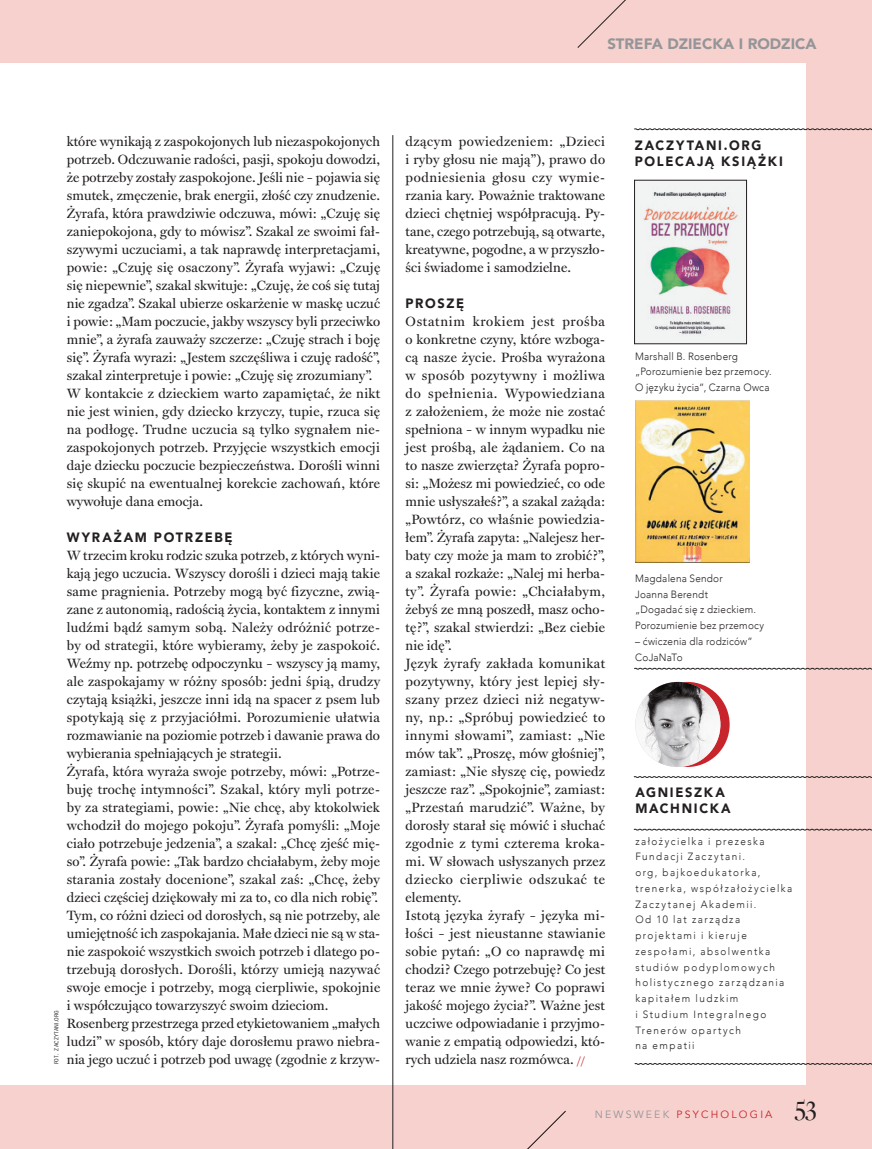
<style>
.page{position:relative;width:872px;height:1149px;background:#fff}
.page>*{position:absolute;margin:0;border:0;box-sizing:border-box;transform-origin:0 0}
.t1{font:27px "Vincent Pl Banner";color:#231f20}
.t2{font:900 15px "Avenir";color:#939598}
._03_TEXT_AKAPIT{font:13.5px/18px "Vincent Pl Text";letter-spacing:.01em;color:#231f20;text-align:justify}
._03_ŚRÓDTYTUŁ{font:900 13.5px/15.8px "Avenir";letter-spacing:.13em;color:#231f20;scale:.95 1}
._04_AUTOR_NAZWISKO{font:900 13.5px/15.8px "Avenir";letter-spacing:.13em;color:#231f20;scale:.95 1}
._04_NOTKA_O_AUTORZE{font:300 10.5px/15.8px "Avenir";letter-spacing:.145em;color:#231f20;scale:.95 1}
._04_NOTKA_O_KSIAZCE{font:300 10.5px/15.8px "Avenir";letter-spacing:.025em;color:#231f20;scale:.95 1}
.t3{font:10.5px "Avenir";letter-spacing:.21em;color:#c8242b}
.t4{font:6px "Rotis II Sans Pro";letter-spacing:.025em;color:#231f20}
.s1{font-size:10.5px;color:#c8242b}
.s2{color:#939598}
</style>
<div class="page">
<div style="left:0;top:0;width:872px;height:1148px;background:#f6d1cd"></div>
<div style="left:0;top:64px;width:805px;height:1020px;background:#fff"></div>
<svg style="left:528px;top:1110px;width:38px;height:38px"></svg>
<svg style="left:577px;top:0;width:49px;height:48px"></svg>
<hr style="left:392px;top:135px;width:1px;height:1013px;background:#231f20">
<img style="left:636px;top:182px;width:108px;height:160px">
<div style="left:634px;top:180px;width:112px;height:164px;border:1px solid #231f20"></div>
<img style="left:635px;top:401px;width:114px;height:161px">
<svg style="left:644px;top:681px;width:85px;height:85px"></svg>
<img style="left:635px;top:681px;width:85px;height:85px;border-radius:43px">
<svg style="left:633px;top:775px;width:239px;height:2px"></svg>
<svg style="left:633px;top:828px;width:239px;height:2px"></svg>
<svg style="left:634px;top:667px;width:238px;height:2px"></svg>
<svg style="left:634px;top:128px;width:238px;height:2px"></svg>
<svg style="left:634px;top:1062px;width:238px;height:2px"></svg>
<p class="t2" style="left:607px;top:31px;width:211px">STREFA DZIECKA I RODZICA</p>
<p class="_03_TEXT_AKAPIT" style="left:67px;top:132px;width:315px">które wynikają z zaspokojonych lub niezaspokojonych potrzeb. Odczuwanie radości, pasji, spokoju dowodzi, że potrzeby zostały zaspokojone. Jeśli nie – pojawia się smutek, zmęczenie, brak energii, złość czy znudzenie.<br>Żyrafa, która prawdziwie odczuwa, mówi: „Czuję się zaniepokojona, gdy to mówisz”. Szakal ze swoimi fał&shy;szywymi uczuciami, a tak naprawdę interpretacjami, powie: „Czuję się osaczony”. Żyrafa wyjawi: „Czuję się niepewnie”, szakal skwituje: „Czuję, że coś się tutaj nie zgadza”. Szakal ubierze oskarżenie w maskę uczuć i powie: „Mam poczucie, jakby wszyscy byli przeciwko mnie”, a żyrafa zauważy szczerze: „Czuję strach i boję się”. Żyrafa wyrazi: „Jestem szczęśliwa i czuję radość”, szakal zinterpretuje i powie: „Czuję się zrozumiany”.</p>
<p class="_03_TEXT_AKAPIT" style="left:67px;top:384px;width:315px">W kontakcie z dzieckiem warto zapamiętać, że nikt nie jest winien, gdy dziecko krzyczy, tupie, rzuca się na podłogę. Trudne uczucia są tylko sygnałem nie&shy;zaspokojonych potrzeb. Przyjęcie wszystkich emocji daje dziecku poczucie bezpieczeństwa. Dorośli winni się skupić na ewentualnej korekcie zachowań, które wywołuje dana emocja.</p>
<p class="_03_ŚRÓDTYTUŁ" style="left:67px;top:529px;width:176px">WYRAŻAM POTRZEBĘ</p>
<p class="_03_TEXT_AKAPIT" style="left:67px;top:546px;width:315px">W trzecim kroku rodzic szuka potrzeb, z których wyni&shy;kają jego uczucia. Wszyscy dorośli i dzieci mają takie same pragnienia. Potrzeby mogą być fizyczne, zwią&shy;zane z autonomią, radością życia, kontaktem z innymi ludźmi bądź samym sobą. Należy odróżnić potrze&shy;by od strategii, które wybieramy, żeby je zaspokoić.<br>Weźmy np. potrzebę odpoczynku – wszyscy ją mamy, ale zaspokajamy w różny sposób: jedni śpią, drudzy czytają książki, jeszcze inni idą na spacer z psem lub spotykają się z przyjaciółmi. Porozumienie ułatwia rozmawianie na poziomie potrzeb i dawanie prawa do wybierania spełniających je strategii.</p>
<p class="_03_TEXT_AKAPIT" style="left:67px;top:762px;width:315px">Żyrafa, która wyraża swoje potrzeby, mówi: „Potrze&shy;buję trochę intymności”. Szakal, który myli potrze&shy;by za strategiami, powie: „Nie chcę, aby ktokolwiek wchodził do mojego pokoju”. Żyrafa pomyśli: „Moje ciało potrzebuje jedzenia”, a szakal: „Chcę zjeść mię&shy;so”. Żyrafa powie: „Tak bardzo chciałabym, żeby moje starania zostały docenione”, szakal zaś: „Chcę, żeby dzieci częściej dziękowały mi za to, co dla nich robię”.</p>
<p class="_03_TEXT_AKAPIT" style="left:67px;top:906px;width:315px">Tym, co różni dzieci od dorosłych, są nie potrzeby, ale umiejętność ich zaspokajania. Małe dzieci nie są w sta&shy;nie zaspokoić wszystkich swoich potrzeb i dlatego po&shy;trzebują dorosłych. Dorośli, którzy umieją nazywać swoje emocje i potrzeby, mogą cierpliwie, spokojnie i współczująco towarzyszyć swoim dzieciom.</p>
<p class="_03_TEXT_AKAPIT" style="left:67px;top:1014px;width:315px">Rosenberg przestrzega przed etykietowaniem „małych ludzi” w sposób, który daje dorosłemu prawo niebra&shy;nia jego uczuć i potrzeb pod uwagę (zgodnie z krzyw-</p>
<p class="t4" style="left:53px;top:1064px;width:56px;rotate:-90deg">FOT. ZACZYTANI.ORG</p>
<p class="_03_TEXT_AKAPIT" style="left:405px;top:132px;width:201px">dzącym powiedzeniem: „Dzieci i ryby głosu nie mają”), prawo do podniesienia głosu czy wymie&shy;rzania kary. Poważnie traktowane dzieci chętniej współpracują. Py&shy;tane, czego potrzebują, są otwarte, kreatywne, pogodne, a w przyszło&shy;ści świadome i samodzielne.</p>
<p class="_03_ŚRÓDTYTUŁ" style="left:405px;top:295px;width:63px">PROSZĘ</p>
<p class="_03_TEXT_AKAPIT" style="left:405px;top:312px;width:201px">Ostatnim krokiem jest prośba o konkretne czyny, które wzboga&shy;cą nasze życie. Prośba wyrażona w sposób pozytywny i możliwa do spełnienia. Wypowiedziana z założeniem, że może nie zostać spełniona – w innym wypadku nie jest prośbą, ale żądaniem. Co na to nasze zwierzęta? Żyrafa popro&shy;si: „Możesz mi powiedzieć, co ode mnie usłyszałeś?”, a szakal zażąda: „Powtórz, co właśnie powiedzia&shy;łem”. Żyrafa zapyta: „Nalejesz her&shy;baty czy może ja mam to zrobić?”, a szakal rozkaże: „Nalej mi herba&shy;ty”. Żyrafa powie: „Chciałabym, żebyś ze mną poszedł, masz ocho&shy;tę?”, szakal stwierdzi: „Bez ciebie nie idę”.</p>
<p class="_03_TEXT_AKAPIT" style="left:405px;top:654px;width:201px">Język żyrafy zakłada komunikat pozytywny, który jest lepiej sły&shy;szany przez dzieci niż negatyw&shy;ny, np.: „Spróbuj powiedzieć to innymi słowami”, zamiast: „Nie mów tak”. „Proszę, mów głośniej”, zamiast: „Nie słyszę cię, powiedz jeszcze raz”. „Spokojnie”, zamiast: „Przestań marudzić”. Ważne, by dorosły starał się mówić i słuchać zgodnie z tymi czterema kroka&shy;mi. W słowach usłyszanych przez dziecko cierpliwie odszukać te elementy.</p>
<p class="_03_TEXT_AKAPIT" style="left:405px;top:906px;width:201px">Istotą języka żyrafy – języka mi&shy;łości – jest nieustanne stawianie sobie pytań: „O co naprawdę mi chodzi? Czego potrzebuję? Co jest teraz we mnie żywe? Co poprawi jakość mojego życia?”. Ważne jest uczciwe odpowiadanie i przyjmo&shy;wanie z empatią odpowiedzi, któ&shy;rych udziela nasz rozmówca. <span class="s1">//</span></p>
<p class="_03_ŚRÓDTYTUŁ" style="left:635px;top:137px;width:157px">ZACZYTANI.ORG<br>POLECAJĄ KSIĄŻKI</p>
<p class="_04_NOTKA_O_KSIAZCE" style="left:635px;top:348px;width:145px">Marshall B. Rosenberg „Porozumienie bez przemocy.<br>O języku życia”, Czarna Owca</p>
<p class="_04_NOTKA_O_KSIAZCE" style="left:635px;top:570px;width:137px">Magdalena Sendor<br>Joanna Berendt<br>„Dogadać się z dzieckiem.<br>Porozumienie bez przemocy</p>
<p class="_04_NOTKA_O_KSIAZCE" style="left:635px;top:633px;width:125px">– ćwiczenia dla rodziców”</p>
<p class="_04_NOTKA_O_KSIAZCE" style="left:635px;top:649px;width:52px">CoJaNaTo</p>
<p class="_04_AUTOR_NAZWISKO" style="left:635px;top:784px;width:102px">AGNIESZKA<br>MACHNICKA</p>
<p class="_04_NOTKA_O_AUTORZE" style="left:635px;top:832px;width:167px">założycielka i prezeska<br>Fundacji Zaczytani.<br>org, bajkoedukatorka, trenerka, współzałożycielka<br>Zaczytanej Akademii.<br>Od 10 lat zarządza projektami i kieruje zespołami, absolwentka studiów podyplomowych holistycznego zarządzania kapitałem ludzkim<br>i Studium Integralnego<br>Trenerów opartych<br>na empatii</p>
<p class="t3" style="left:595px;top:1107px;width:179px"><span class="s2">NEWSWEEK</span> PSYCHOLOGIA</p>
<h1 class="t1" style="left:795px;top:1093px;width:23px">53</h1>
</div>
